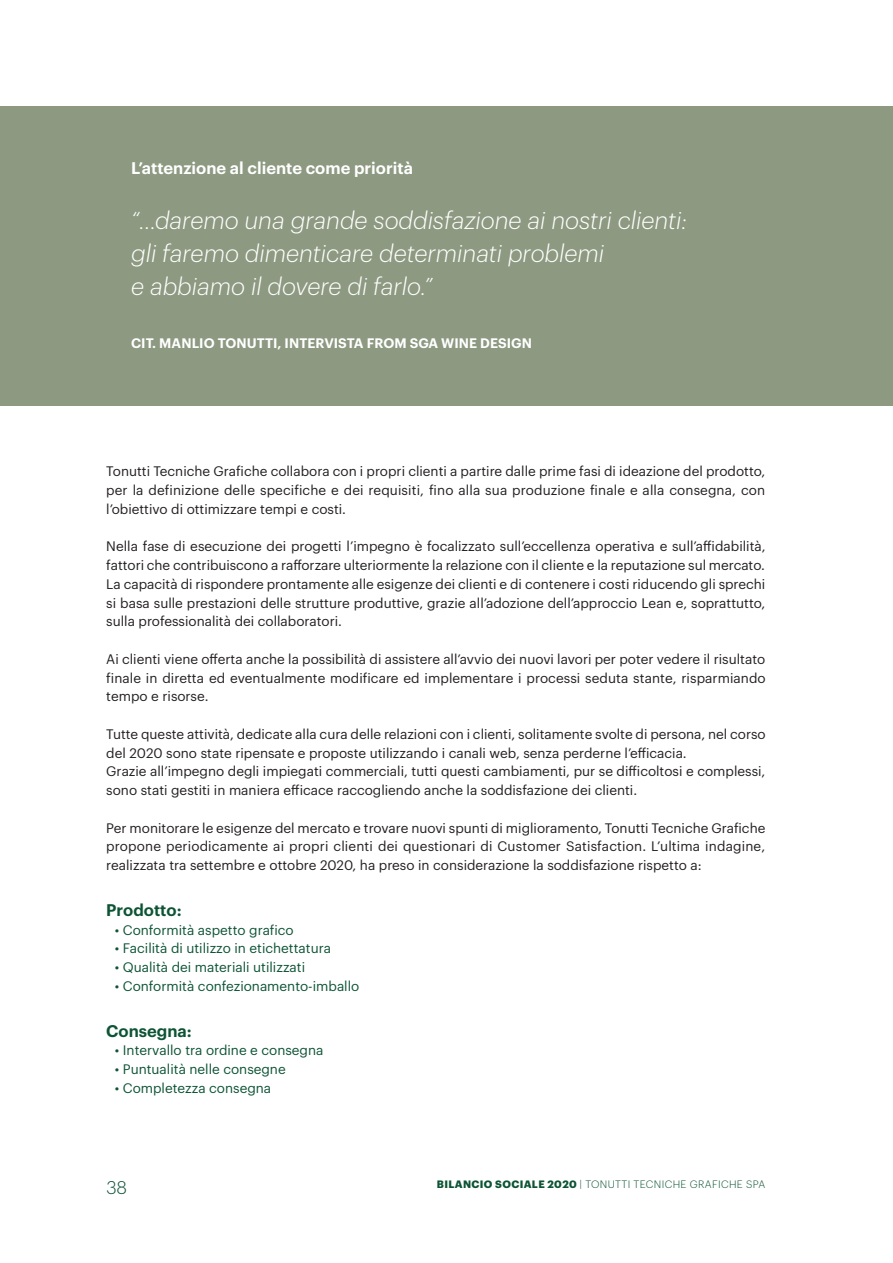
<style>
.page{position:relative;width:893px;height:1263px;background:#fff}
.page>*{position:absolute;margin:0;border:0;box-sizing:border-box;transform-origin:0 0}
.Titolo{font:italic 300 24px/33px "Graphik";color:#fff}
.t1{font:300 18px "Graphik";color:#0d5435}
.Titoletto{font:600 16.5px "Graphik";color:#fff}
.Titoletto_nel_testo{font:600 16.5px "Graphik";color:#0d5435}
.Paragrafo{font:13.5px/18.8px "Graphik";color:#231f20;text-align:justify}
.Paragrafo-2{font:13.5px "Graphik";color:#0d5435}
.Paragrafo-3{font:600 13.5px "Graphik";letter-spacing:.005em;color:#fff}
.t2{font:300 10.5px "Graphik";letter-spacing:.035em;color:#0d5435}
.s1{font-weight:700}
</style>
<div class="page">
<div style="left:0;top:106px;width:893px;height:300px;background:#8d9981"></div>
<p class="Titoletto" style="left:131px;top:155px;width:283px">L’attenzione al cliente come priorità</p>
<p class="Titolo" style="left:131px;top:202px;width:558px">“…daremo una grande soddisfazione ai nostri clienti: gli faremo dimenticare determinati problemi<br>e abbiamo il dovere di farlo.”</p>
<p class="Paragrafo-3" style="left:131px;top:333px;width:402px">CIT. MANLIO TONUTTI, INTERVISTA FROM SGA WINE DESIGN</p>
<p class="Paragrafo" style="left:106px;top:461px;width:661px">Tonutti Tecniche Grafiche collabora con i propri clienti a partire dalle prime fasi di ideazione del prodotto, per la definizione delle specifiche e dei requisiti, fino alla sua produzione finale e alla consegna, con l’obiettivo di ottimizzare tempi e costi.</p>
<p class="Paragrafo" style="left:106px;top:536px;width:661px">Nella fase di esecuzione dei progetti l’impegno è focalizzato sull’eccellenza operativa e sull’affidabilità, fattori che contribuiscono a rafforzare ulteriormente la relazione con il cliente e la reputazione sul mercato.</p>
<p class="Paragrafo" style="left:106px;top:573px;width:661px">La capacità di rispondere prontamente alle esigenze dei clienti e di contenere i costi riducendo gli sprechi si basa sulle prestazioni delle strutture produttive, grazie all’adozione dell’approccio Lean e, soprattutto, sulla professionalità dei collaboratori.</p>
<p class="Paragrafo" style="left:106px;top:648px;width:661px">Ai clienti viene offerta anche la possibilità di assistere all’avvio dei nuovi lavori per poter vedere il risultato finale in diretta ed eventualmente modificare ed implementare i processi seduta stante, risparmiando tempo e risorse.</p>
<p class="Paragrafo" style="left:106px;top:723px;width:661px">Tutte queste attività, dedicate alla cura delle relazioni con i clienti, solitamente svolte di persona, nel corso del 2020 sono state ripensate e proposte utilizzando i canali web, senza perderne l’efficacia.</p>
<p class="Paragrafo" style="left:106px;top:761px;width:661px">Grazie all’impegno degli impiegati commerciali, tutti questi cambiamenti, pur se difficoltosi e complessi, sono stati gestiti in maniera efficace raccogliendo anche la soddisfazione dei clienti.</p>
<p class="Paragrafo" style="left:106px;top:817px;width:661px">Per monitorare le esigenze del mercato e trovare nuovi spunti di miglioramento, Tonutti Tecniche Grafiche propone periodicamente ai propri clienti dei questionari di Customer Satisfaction. L’ultima indagine, realizzata tra settembre e ottobre 2020, ha preso in considerazione la soddisfazione rispetto a:</p>
<p class="Titoletto_nel_testo" style="left:106px;top:897px;width:77px">Prodotto:</p>
<p class="Paragrafo-2" style="left:115px;top:919px;width:180px">• Conformità aspetto grafico</p>
<p class="Paragrafo-2" style="left:115px;top:938px;width:218px">• Facilità di utilizzo in etichettatura</p>
<p class="Paragrafo-2" style="left:115px;top:957px;width:192px">• Qualità dei materiali utilizzati</p>
<p class="Paragrafo-2" style="left:115px;top:976px;width:246px">• Conformità confezionamento-imballo</p>
<p class="Titoletto_nel_testo" style="left:106px;top:1018px;width:87px">Consegna:</p>
<p class="Paragrafo-2" style="left:115px;top:1040px;width:210px">• Intervallo tra ordine e consegna</p>
<p class="Paragrafo-2" style="left:115px;top:1059px;width:172px">• Puntualità nelle consegne</p>
<p class="Paragrafo-2" style="left:115px;top:1078px;width:158px">• Completezza consegna</p>
<h2 class="t1" style="left:106px;top:1174px;width:22px">38</h2>
<p class="t2" style="left:437px;top:1177px;width:330px"><span class="s1">BILANCIO SOCIALE 2020</span> | TONUTTI TECNICHE GRAFICHE SPA</p>
</div>
